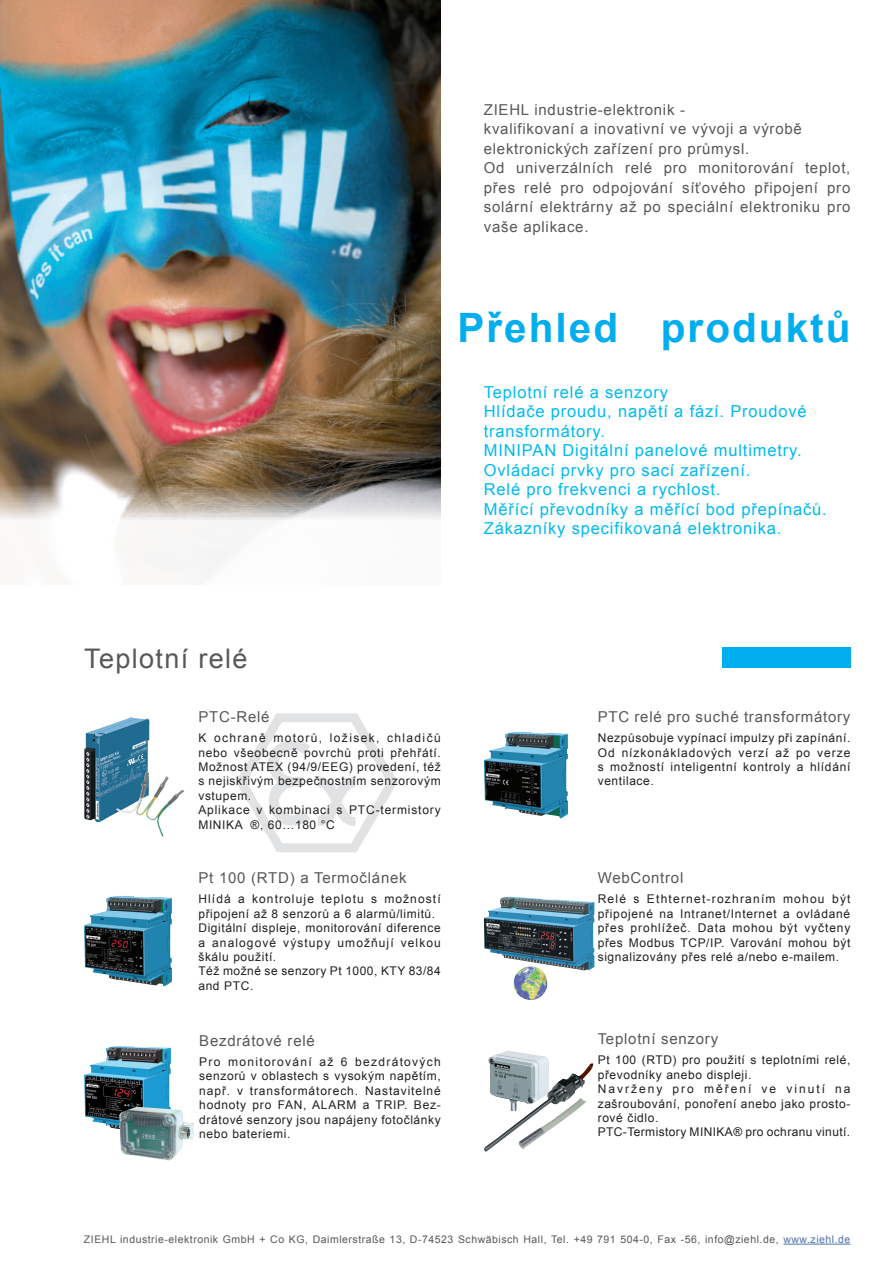
<style>
.page{position:relative;width:893px;height:1263px;background:#fff}
.page>*{position:absolute;margin:0;border:0;box-sizing:border-box;transform-origin:0 0}
.t1{font:700 40.5px "Arial";letter-spacing:.05em;color:#00aeef}
.t2{font:27px "Arial";letter-spacing:.05em;color:#57585a}
.t3{font:16.5px/19.5px "Arial";letter-spacing:.05em;color:#00baf1}
.t4{font:15px/19.5px "Arial";letter-spacing:.05em;color:#57585a}
.t5{font:12px/14.4px "Arial";letter-spacing:.05em;color:#231f20}
.t6{font:10.5px "Arial";letter-spacing:.05em;color:#57585a}
.s1{color:#4d72ac}
</style>
<div class="page">
<img style="left:236px;top:713px;width:162px;height:140px">
<img style="left:513px;top:971px;width:35px;height:29px">
<img style="left:488px;top:1050px;width:61px;height:13px">
<img style="left:484px;top:1063px;width:109px;height:89px">
<img style="left:518px;top:1097px;width:69px;height:52px">
<img style="left:84px;top:717px;width:66px;height:105px">
<img style="left:116px;top:772px;width:69px;height:65px">
<img style="left:484px;top:732px;width:84px;height:87px">
<img style="left:84px;top:896px;width:88px;height:90px">
<img style="left:84px;top:1047px;width:81px;height:88px">
<img style="left:119px;top:1107px;width:37px;height:51px">
<img style="left:484px;top:897px;width:111px;height:74px">
<hr style="left:783px;top:1244px;width:67px;height:1px;background:#4d72ac">
<div style="left:722px;top:647px;width:128px;height:20px;background:#00aeef"></div>
<img style="left:0;top:0;width:441px;height:567px">
<p class="t4" style="left:484px;top:100px;width:368px">ZIEHL industrie-elektronik -<br>kvalifikovaní a inovativní ve vývoji a výrobě elektronických zařízení pro průmysl.<br>Od univerzálních relé pro monitorování teplot, přes relé pro odpojování síťového připojení pro solární elektrárny až po speciální elektroniku pro vaše aplikace.</p>
<h1 class="t1" style="left:457px;top:300px;width:395px">Přehled produktů</h1>
<p class="t3" style="left:484px;top:383px;width:344px">Teplotní relé a senzory<br>Hlídače proudu, napětí a fází. Proudové transformátory.<br>MINIPAN Digitální panelové multimetry.<br>Ovládací prvky pro sací zařízení.<br>Relé pro frekvenci a rychlost.<br>Měřící převodníky a měřící bod přepínačů.<br>Zákazníky specifikovaná elektronika.</p>
<h2 class="t2" style="left:84px;top:641px;width:165px">Teplotní relé</h2>
<p class="t4" style="left:198px;top:707px;width:73px">PTC-Relé</p>
<p class="t5" style="left:198px;top:731px;width:244px">K ochraně motorů, ložisek, chladičů nebo všeobecně povrchů proti přehřátí.<br>Možnost ATEX (94/9/EEG) provedení, též s nejiskřivým bezpečnostním senzorovým vstupem.<br>Aplikace v kombinaci s PTC-termistory<br>MINIKA ®, 60…180 °C</p>
<p class="t4" style="left:198px;top:868px;width:210px">Pt 100 (RTD) a Termočlánek</p>
<p class="t5" style="left:198px;top:892px;width:244px">Hlídá a kontroluje teplotu s možností připojení až 8 senzorů a 6 alarmů/limitů.<br>Digitální displeje, monitorování diference a analogové výstupy umožňují velkou škálu použití.<br>Též možné se senzory Pt 1000, KTY 83/84 and PTC.</p>
<p class="t4" style="left:199px;top:1031px;width:117px">Bezdrátové relé</p>
<p class="t5" style="left:199px;top:1055px;width:243px;text-align:justify">Pro monitorování až 6 bezdrátových senzorů v oblastech s vysokým napětím, např. v transformátorech. Nastavitelné hodnoty pro FAN, ALARM a TRIP. Bez&shy;drátové senzory jsou napájeny fotočlánky nebo bateriemi.</p>
<p class="t4" style="left:598px;top:707px;width:254px">PTC relé pro suché transformátory</p>
<p class="t5" style="left:598px;top:731px;width:254px;text-align:justify">Nezpůsobuje vypínací impulzy při zapínání.<br>Od nízkonákladových verzí až po verze s možností inteligentní kontroly a hlídání ventilace.</p>
<p class="t4" style="left:598px;top:868px;width:87px">WebControl</p>
<p class="t5" style="left:598px;top:892px;width:254px;text-align:justify">Relé s Ethternet-rozhraním mohou být připojené na Intranet/Internet a ovládané přes prohlížeč. Data mohou být vyčteny přes Modbus TCP/IP. Varování mohou být signalizovány přes relé a/nebo e-mailem.</p>
<p class="t4" style="left:598px;top:1029px;width:122px">Teplotní senzory</p>
<p class="t5" style="left:598px;top:1053px;width:254px">Pt 100 (RTD) pro použití s teplotními relé, převodníky anebo displeji.<br>Navrženy pro měření ve vinutí na zašroubování, ponoření anebo jako prosto&shy;rové čidlo.<br>PTC-Termistory MINIKA® pro ochranu vinutí.</p>
<p class="t6" style="left:84px;top:1232px;width:768px">ZIEHL industrie-elektronik GmbH + Co KG, Daimlerstraße 13, D-74523 Schwäbisch Hall, Tel. +49 791 504-0, Fax -56, info@ziehl.de, <span class="s1">www.ziehl.de</span></p>
</div>
